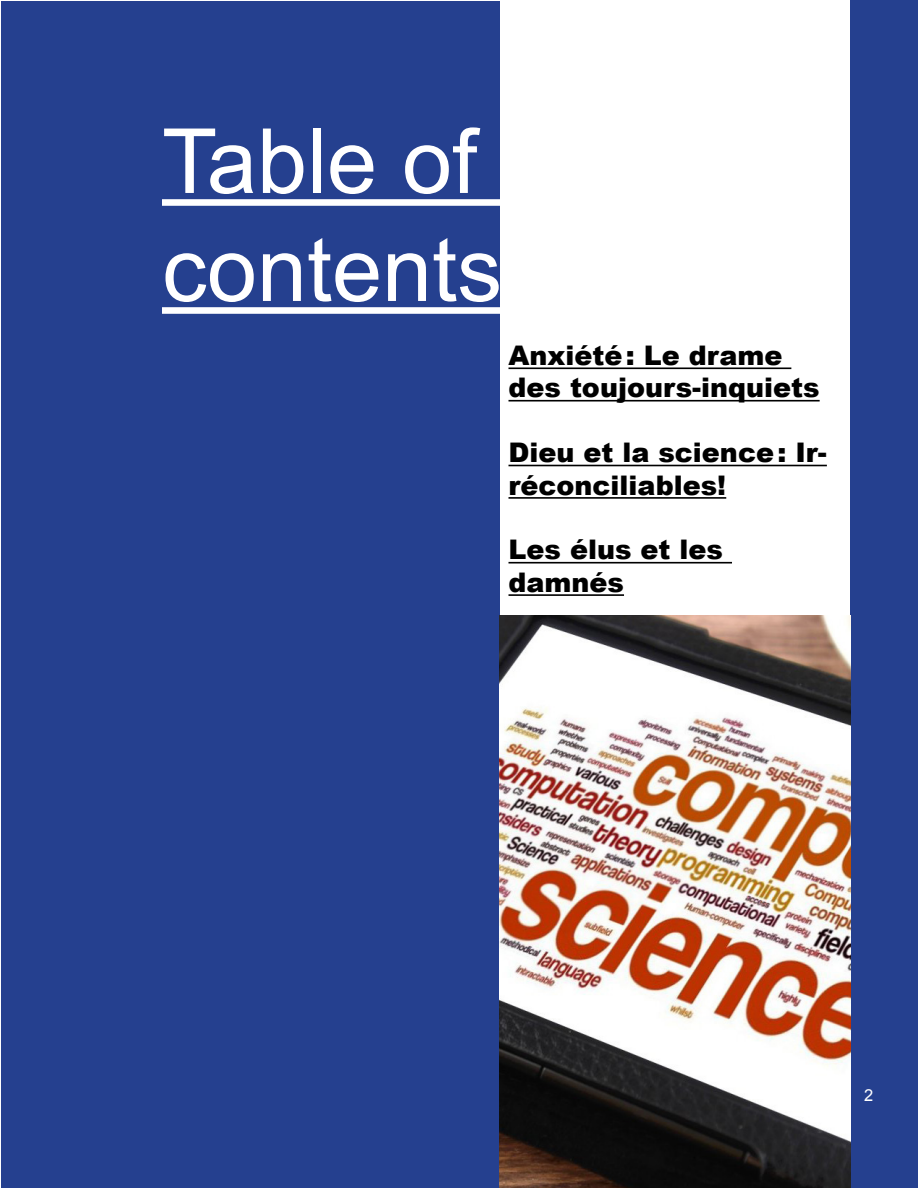
<style>
.page{position:relative;width:918px;height:1188px;background:#fff}
.page>*{position:absolute;margin:0;border:0;box-sizing:border-box;transform-origin:0 0}
.t1{font:90px/108px "Arial";color:#fff}
.t2{font:900 27px/32.4px "Arial";color:#000}
.t3{font:16.5px "Arial";color:#fff}
</style>
<div class="page">
<div style="left:850px;top:1px;width:68px;height:1187px;background:#25408f"></div>
<div style="left:1px;top:1px;width:499px;height:1186px;background:#25408f"></div>
<div style="left:162px;top:199px;width:340px;height:7px;background:#fff"></div>
<div style="left:162px;top:307px;width:340px;height:7px;background:#fff"></div>
<hr style="left:508px;top:367px;width:283px;height:2px;background:#000">
<hr style="left:508px;top:400px;width:312px;height:2px;background:#000">
<hr style="left:508px;top:465px;width:319px;height:1px;background:#000">
<hr style="left:508px;top:497px;width:218px;height:2px;background:#000">
<hr style="left:508px;top:562px;width:224px;height:2px;background:#000">
<hr style="left:508px;top:594px;width:116px;height:2px;background:#000">
<img style="left:500px;top:616px;width:350px;height:571px">
<h1 class="t1" style="left:162px;top:108px;width:342px">Table of contents</h1>
<p class="t2" style="left:508px;top:338px;width:313px">Anxiété: Le drame des toujours-inquiets</p>
<p class="t2" style="left:508px;top:435px;width:320px">Dieu et la science: Ir&shy;réconciliables!</p>
<p class="t2" style="left:508px;top:533px;width:216px">Les élus et les damnés</p>
<p class="t3" style="left:864px;top:1084px;width:11px">2</p>
</div>
